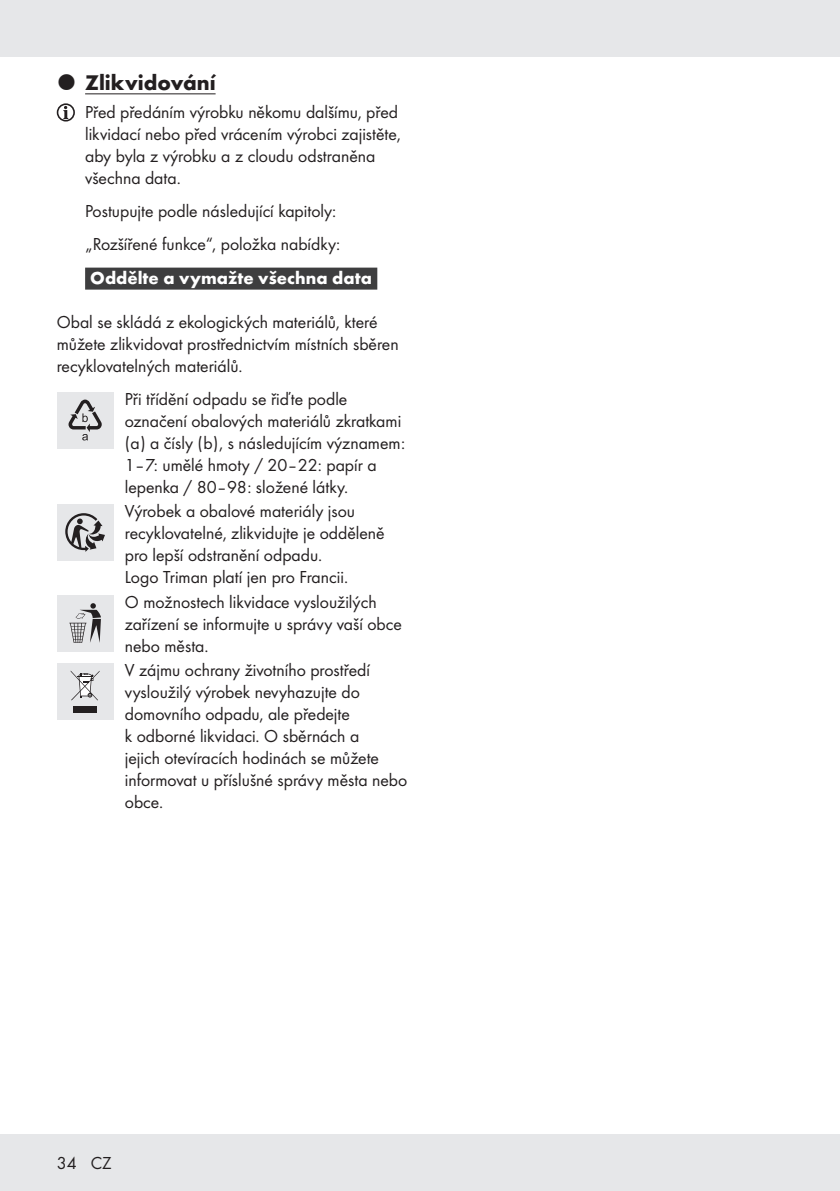
<style>
.page{position:relative;width:840px;height:1191px;background:#fff}
.page>*{position:absolute;margin:0;border:0;box-sizing:border-box;transform-origin:0 0}
.t1{font:700 22px "Futura";color:#231f20}
.Body{font:18px/22px "Futura Boo";color:#231f20}
.Indent{font:18px/22px "Futura Boo";color:#231f20}
.Body_SB{font:18px/22px "Futura Boo";color:#231f20}
.Indent_SB{font:18px "Futura Boo";color:#231f20}
.Indent_SB-2{font:700 18px "Futura";color:#fff}
.s1{color:#3e3e3f}
</style>
<div class="page">
<div style="left:0;top:1134px;width:839px;height:57px;background:#e6e7e9"></div>
<div style="left:0;top:0;width:839px;height:57px;background:#e6e7e9"></div>
<hr style="left:85px;top:93px;width:130px;height:1px;background:#231f20">
<div style="left:85px;top:268px;width:292px;height:22px;background:#3e3e3f"></div>
<div style="left:57px;top:103px;width:18px;height:18px;border:2px solid #231f20;border-radius:50%"></div>
<svg style="left:63px;top:106px;width:5px;height:13px"></svg>
<div style="left:57px;top:392px;width:56px;height:56px;background:#e6e7e9"></div>
<svg style="left:68px;top:399px;width:34px;height:41px"></svg>
<div style="left:57px;top:504px;width:56px;height:57px;background:#e6e7e9"></div>
<svg style="left:65px;top:513px;width:40px;height:39px"></svg>
<div style="left:57px;top:594px;width:56px;height:57px;background:#e6e7e9"></div>
<svg style="left:69px;top:603px;width:32px;height:40px"></svg>
<div style="left:57px;top:663px;width:56px;height:57px;background:#e6e7e9"></div>
<div style="left:73px;top:706px;width:24px;height:6px;background:#231f20"></div>
<svg style="left:71px;top:671px;width:28px;height:29px"></svg>
<p class="t1" style="left:85px;top:66px;width:132px">Zlikvidování</p>
<p class="Indent" style="left:85px;top:100px;width:317px">Před předáním výrobku někomu dalšímu, před likvidací nebo před vrácením výrobci zajistěte, aby byla z výrobku a z cloudu odstraněna všechna data.</p>
<p class="Indent_SB" style="left:85px;top:198px;width:252px">Postupujte podle následující kapitoly:</p>
<p class="Indent_SB" style="left:85px;top:232px;width:256px">„Rozšířené funkce“, položka nabídky:</p>
<p class="Indent_SB-2" style="left:85px;top:264px;width:293px"><span class="s1">{</span>Oddělte a vymažte všechna data<span class="s1">}</span></p>
<p class="Body_SB" style="left:57px;top:310px;width:343px">Obal se skládá z ekologických materiálů, které můžete zlikvidovat prostřednictvím místních sběren recyklovatelných materiálů.</p>
<p class="Body" style="left:125px;top:387px;width:282px">Při třídění odpadu se řiďte podle označení obalových materiálů zkratkami (a) a čísly (b), s následujícím významem:<br>1–7: umělé hmoty / 20–22: papír a lepenka / 80–98: složené látky.</p>
<p class="Body" style="left:125px;top:499px;width:261px">Výrobek a obalové materiály jsou recyklovatelné, zlikvidujte je odděleně pro lepší odstranění odpadu.<br>Logo Triman platí jen pro Francii.</p>
<p class="Body" style="left:125px;top:590px;width:278px">O možnostech likvidace vysloužilých zařízení se informujte u správy vaší obce nebo města.</p>
<p class="Body" style="left:125px;top:658px;width:284px">V zájmu ochrany životního prostředí vysloužilý výrobek nevyhazujte do domovního odpadu, ale předejte<br>k odborné likvidaci. O sběrnách a<br>jejich otevíracích hodinách se můžete informovat u příslušné správy města nebo obce.</p>
<p class="Body" style="left:57px;top:1151px;width:56px">34 CZ</p>
</div>
